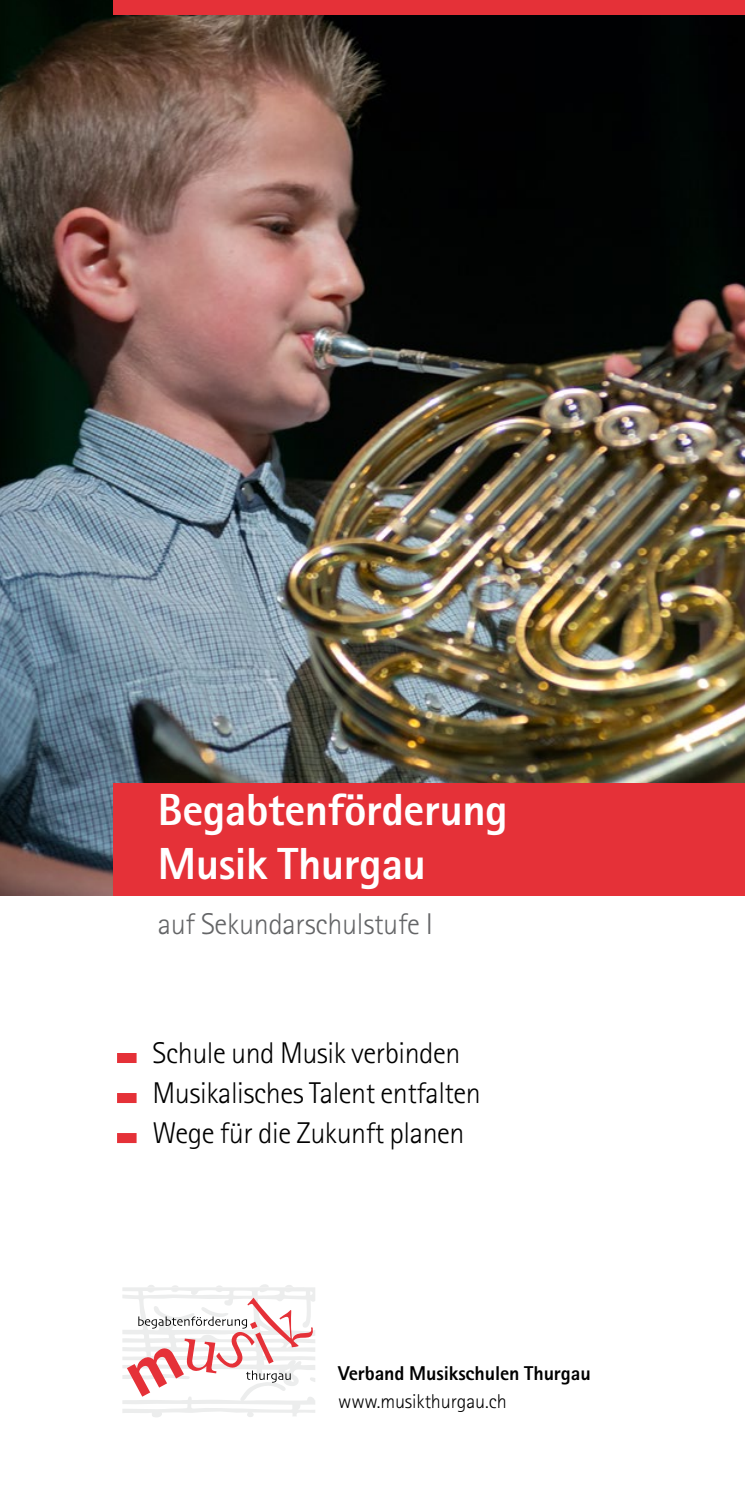
<style>
.page{position:relative;width:745px;height:1489px;background:#fff}
.page>*{position:absolute;margin:0;border:0;box-sizing:border-box;transform-origin:0 0}
.t1{font:800 45px/54px "Rotis Sans Serif Std";letter-spacing:-.01em;color:#fff}
.t2{font:300 30px/40px "Rotis Sans Serif Std";letter-spacing:-.015em;color:#000}
.t3{font:300 30px "Rotis Sans Serif Std";letter-spacing:-.01em;color:#646567}
.t4{font:800 20px "Rotis Sans Serif Std";letter-spacing:-.005em;color:#000}
.t5{font:300 20px "Rotis Sans Serif Std";letter-spacing:-.005em;color:#000}
</style>
<div class="page">
<img style="left:0;top:0;width:744px;height:895px">
<div style="left:113px;top:782px;width:631px;height:113px;background:#e53138"></div>
<div style="left:113px;top:0;width:631px;height:14px;background:#e53138"></div>
<div style="left:152px;top:1409px;width:10px;height:8px;background:#eceded;border-radius:50%"></div>
<svg style="left:122px;top:1284px;width:193px;height:132px"></svg>
<div style="left:117px;top:1052px;width:19px;height:10px;background:#e53138"></div>
<div style="left:117px;top:1092px;width:19px;height:10px;background:#e53138"></div>
<div style="left:117px;top:1132px;width:19px;height:10px;background:#e53138"></div>
<h1 class="t1" style="left:158px;top:782px;width:351px">Begabtenförderung<br>Musik Thurgau</h1>
<p class="t3" style="left:158px;top:907px;width:276px">auf Sekundarschulstufe I</p>
<p class="t2" style="left:152px;top:1032px;width:330px">Schule und Musik verbinden<br>Musikalisches Talent entfalten<br>Wege für die Zukunft planen</p>
<p class="t4" style="left:338px;top:1360px;width:254px">Verband Musikschulen Thurgau</p>
<p class="t5" style="left:338px;top:1389px;width:170px">www.musikthurgau.ch</p>
</div>
